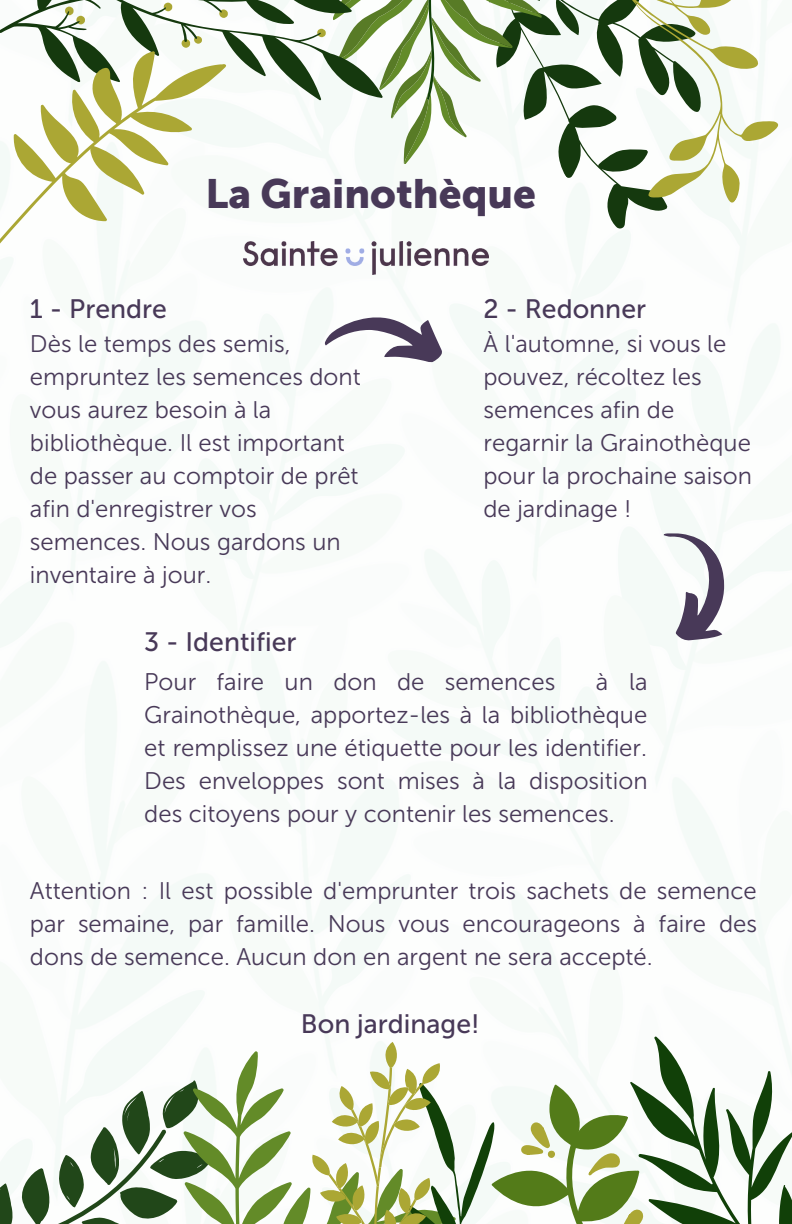
<style>
.page{position:relative;width:792px;height:1224px;background:#fff}
.page>*{position:absolute;margin:0;border:0;box-sizing:border-box;transform-origin:0 0}
.t1{font:40.7px "Museo Sans 900";color:#483958}
.t2{font:26.6px "Museo Sans 500";color:#483958}
.t3{font:24px/33px "Museo Sans 300";color:#483958}
</style>
<div class="page">
<img style="left:0;top:170px;width:792px;height:907px">
<svg style="left:0;top:1077px;width:184px;height:147px"></svg>
<svg style="left:184px;top:1051px;width:127px;height:173px"></svg>
<svg style="left:311px;top:1037px;width:481px;height:187px"></svg>
<svg style="left:408px;top:170px;width:364px;height:75px"></svg>
<svg style="left:459px;top:0;width:333px;height:237px"></svg>
<svg style="left:330px;top:0;width:233px;height:169px"></svg>
<svg style="left:427px;top:0;width:63px;height:100px"></svg>
<svg style="left:37px;top:0;width:390px;height:166px;fill:#f4faf7"></svg>
<svg style="left:0;top:2px;width:259px;height:285px"></svg>
<svg style="left:569px;top:729px;width:15px;height:15px"></svg>
<svg style="left:228px;top:472px;width:15px;height:15px"></svg>
<svg style="left:324px;top:309px;width:122px;height:55px"></svg>
<svg style="left:621px;top:517px;width:138px;height:140px"></svg>
<img style="left:243px;top:242px;width:245px;height:33px">
<h1 class="t1" style="left:206px;top:169px;width:332px">La Grainothèque</h1>
<p class="t2" style="left:30px;top:293px;width:138px">1 - Prendre</p>
<p class="t3" style="left:30px;top:327px;width:332px">Dès le temps des semis, empruntez les semences dont vous aurez besoin à la bibliothèque. Il est important de passer au comptoir de prêt afin d'enregistrer vos semences. Nous gardons un inventaire à jour.</p>
<p class="t2" style="left:144px;top:626px;width:154px">3 - Identifier</p>
<p class="t2" style="left:484px;top:293px;width:164px">2 - Redonner</p>
<p class="t3" style="left:484px;top:327px;width:270px">À l'automne, si vous le pouvez, récoltez les semences afin de regarnir la Grainothèque pour la prochaine saison de jardinage !</p>
<p class="t3" style="left:144px;top:665px;width:413px">Pour faire un don de semences</p>
<p class="t3" style="left:144px;top:665px;width:505px;text-align:justify;text-indent:452px">à la Grainothèque, apportez-les à la bibliothèque et remplissez une étiquette pour les identifier.<br>Des enveloppes sont mises à la disposition des citoyens pour y contenir les semences.</p>
<p class="t3" style="left:30px;top:874px;width:729px;text-align:justify">Attention : Il est possible d'emprunter trois sachets de semence par semaine, par famille. Nous vous encourageons à faire des dons de semence. Aucun don en argent ne sera accepté.</p>
<p class="t2" style="left:301px;top:1008px;width:180px">Bon jardinage!</p>
</div>
